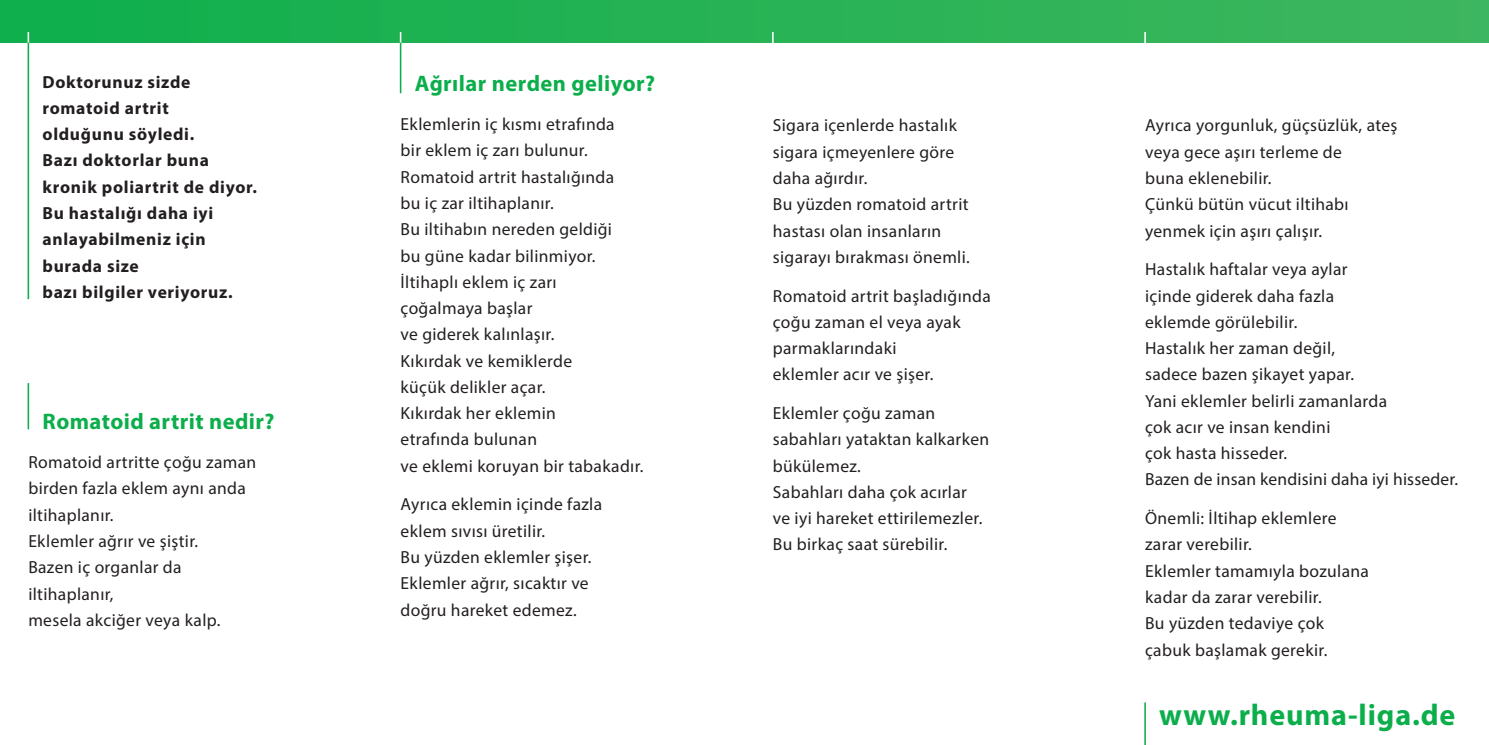
<style>
.page{position:relative;width:1489px;height:745px;background:#fff}
.page>*{position:absolute;margin:0;border:0;box-sizing:border-box;transform-origin:0 0}
.t1{font:700 30px "Myriad Pro";letter-spacing:.03em;color:#0cae4c}
.t2{font:700 22.5px "Myriad Pro";letter-spacing:.02em;color:#0cae4c}
.t3{font:17.5px/26.2px "Myriad Pro";letter-spacing:.02em;color:#231f20}
.t4{font:700 17.5px/26.2px "Myriad Pro";letter-spacing:.04em;color:#231f20}
</style>
<div class="page">
<div style="left:0;top:0;width:1488px;height:43px;background:linear-gradient(to right,#0faf4c,#3eb65f)"></div>
<hr style="left:28px;top:43px;width:1px;height:256px;background:#0cae4c">
<hr style="left:28px;top:383px;width:1px;height:46px;background:#0cae4c">
<hr style="left:400px;top:43px;width:1px;height:50px;background:#0cae4c">
<hr style="left:1144px;top:702px;width:1px;height:42px;background:#0cae4c">
<p class="t4" style="left:43px;top:70px;width:216px">Doktorunuz sizde romatoid artrit<br>olduğunu söyledi.<br>Bazı doktorlar buna kronik poliartrit de diyor.<br>Bu hastalığı daha iyi anlayabilmeniz için burada size<br>bazı bilgiler veriyoruz.</p>
<p class="t2" style="left:415px;top:75px;width:242px">Ağrılar nerden geliyor?</p>
<p class="t3" style="left:400px;top:112px;width:244px">Eklemlerin iç kısmı etrafında<br>bir eklem iç zarı bulunur.<br>Romatoid artrit hastalığında<br>bu iç zar iltihaplanır.<br>Bu iltihabın nereden geldiği<br>bu güne kadar bilinmiyor.<br>İltihaplı eklem iç zarı<br>çoğalmaya başlar<br>ve giderek kalınlaşır.<br>Kıkırdak ve kemiklerde<br>küçük delikler açar.<br>Kıkırdak her eklemin<br>etrafında bulunan<br>ve eklemi koruyan bir tabakadır.</p>
<p class="t3" style="left:400px;top:492px;width:203px">Ayrıca eklemin içinde fazla eklem sıvısı üretilir.<br>Bu yüzden eklemler şişer.<br>Eklemler ağrır, sıcaktır ve doğru hareket edemez.</p>
<p class="t2" style="left:43px;top:413px;width:233px">Romatoid artrit nedir?</p>
<p class="t3" style="left:28px;top:450px;width:229px">Romatoid artritte çoğu zaman birden fazla eklem aynı anda iltihaplanır.<br>Eklemler ağrır ve şiştir.<br>Bazen iç organlar da iltihaplanır,<br>mesela akciğer veya kalp.</p>
<p class="t3" style="left:772px;top:114px;width:198px">Sigara içenlerde hastalık sigara içmeyenlere göre daha ağırdır.<br>Bu yüzden romatoid artrit hastası olan insanların sigarayı bırakması önemli.</p>
<p class="t3" style="left:772px;top:284px;width:219px">Romatoid artrit başladığında çoğu zaman el veya ayak parmaklarındaki<br>eklemler acır ve şişer.</p>
<p class="t3" style="left:772px;top:401px;width:218px">Eklemler çoğu zaman sabahları yataktan kalkarken bükülemez.<br>Sabahları daha çok acırlar<br>ve iyi hareket ettirilemezler.<br>Bu birkaç saat sürebilir.</p>
<p class="t3" style="left:1144px;top:114px;width:254px">Ayrıca yorgunluk, güçsüzlük, ateş veya gece aşırı terleme de<br>buna eklenebilir.<br>Çünkü bütün vücut iltihabı yenmek için aşırı çalışır.</p>
<p class="t3" style="left:1144px;top:257px;width:314px">Hastalık haftalar veya aylar<br>içinde giderek daha fazla<br>eklemde görülebilir.<br>Hastalık her zaman değil,<br>sadece bazen şikayet yapar.<br>Yani eklemler belirli zamanlarda<br>çok acır ve insan kendini<br>çok hasta hisseder.<br>Bazen de insan kendisini daha iyi hisseder.</p>
<p class="t3" style="left:1144px;top:506px;width:225px">Önemli: İltihap eklemlere zarar verebilir.<br>Eklemler tamamıyla bozulana kadar da zarar verebilir.<br>Bu yüzden tedaviye çok çabuk başlamak gerekir.</p>
<h1 class="t1" style="left:1159px;top:703px;width:298px">www.rheuma-liga.de</h1>
</div>
